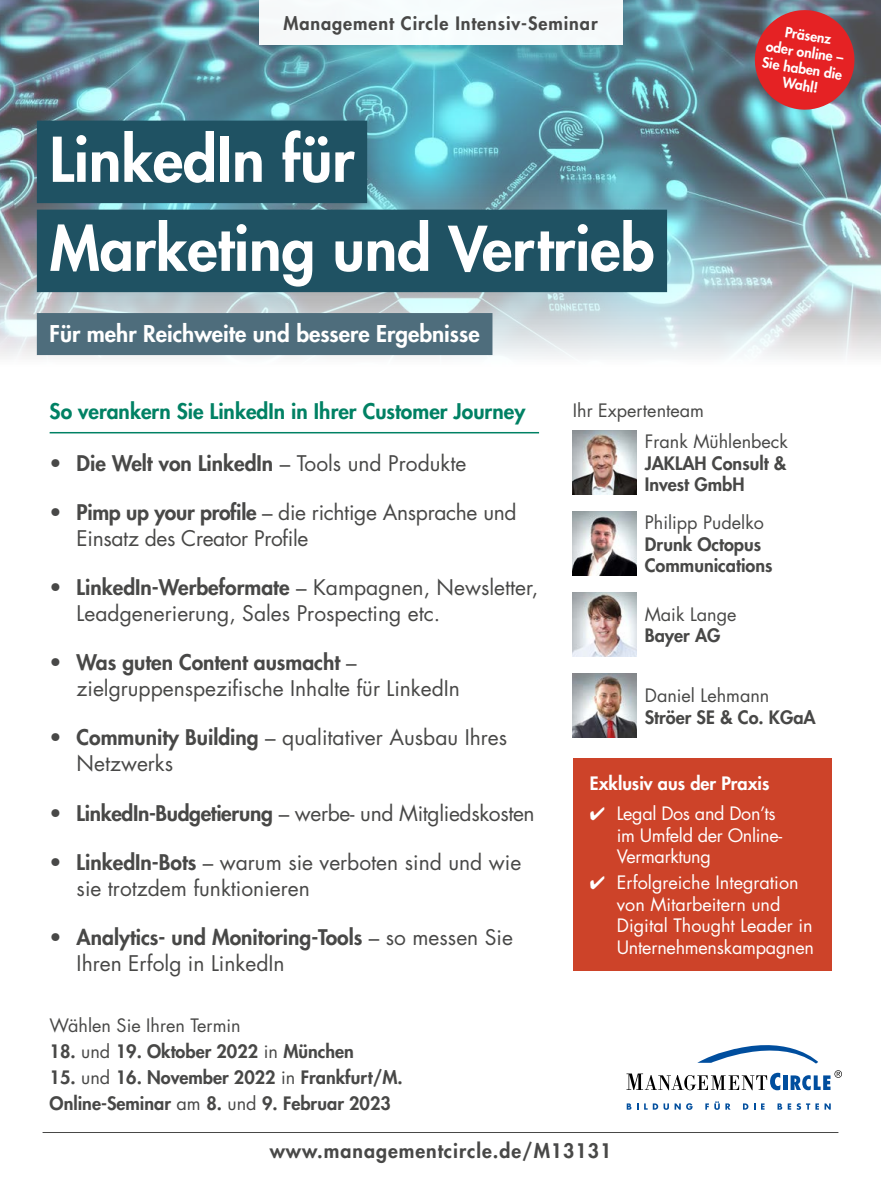
<style>
.page{position:relative;width:881px;height:1178px;background:#fff}
.page>*{position:absolute;margin:0;border:0;box-sizing:border-box;transform-origin:0 0}
.Titel{font:800 60px "Futura Std";color:#fff}
.Über-_Untertitel{font:800 22.5px "Futura Std";color:#fff}
.t1{font:21px/26px "Futura Std";color:#484847}
.Themen_Überschrift{font:800 21px "Futura Std";color:#008164}
.t2{font:800 21px "Futura Std";color:#484847}
.Balken_unten{font:800 19.5px "Futura Std";letter-spacing:.05em;color:#484847}
.t3{font:18px/21.6px "Futura Std";letter-spacing:-.005em;color:#fff}
.Termine{font:800 18px "Futura Std";color:#484847}
.Ref_Firma{font:800 18px/21.6px "Futura Std";color:#484847}
.Ref_Name{font:18px "Futura Std";color:#484847}
.Balken_oben{font:800 18px "Futura Std";letter-spacing:.05em;color:#484847}
.Termine-2{font:18px "Futura Std";color:#484847}
.Ihr_Plus{font:800 18px "Futura Std";color:#fff}
.Ihr_Expertenteam{font:18px "Futura Std";color:#484847}
.t4{font:800 13.95px/16.6px "Futura Std";color:#fff;text-align:center}
.s1{font-weight:400}
.s2{font-weight:800}
</style>
<div class="page">
<img style="left:0;top:0;width:880px;height:357px">
<svg style="left:626px;top:1103px;width:12px;height:6px"></svg>
<svg style="left:644px;top:1103px;width:24px;height:7px"></svg>
<svg style="left:674px;top:1103px;width:18px;height:7px"></svg>
<svg style="left:705px;top:1103px;width:3px;height:6px"></svg>
<svg style="left:714px;top:1101px;width:5px;height:9px"></svg>
<svg style="left:725px;top:1103px;width:5px;height:6px"></svg>
<svg style="left:743px;top:1103px;width:21px;height:6px"></svg>
<svg style="left:777px;top:1103px;width:13px;height:6px"></svg>
<svg style="left:796px;top:1103px;width:22px;height:7px"></svg>
<svg style="left:824px;top:1103px;width:6px;height:6px"></svg>
<div style="left:782px;top:1075px;width:5px;height:15px;background:#004e9e"></div>
<svg style="left:697px;top:1045px;width:120px;height:18px"></svg>
<svg style="left:626px;top:1073px;width:154px;height:17px"></svg>
<svg style="left:790px;top:1070px;width:51px;height:20px"></svg>
<div style="left:230px;top:0;width:419px;height:86px;background:#000;opacity:.25"></div>
<div style="left:259px;top:0;width:363px;height:45px;background:#f6fbfc"></div>
<div style="left:572px;top:758px;width:259px;height:213px;background:#cd4329"></div>
<hr style="left:50px;top:432px;width:489px;height:1px;background:#008164">
<div style="left:37px;top:121px;width:330px;height:82px;background:#1f5263"></div>
<div style="left:37px;top:210px;width:629px;height:82px;background:#1f5263"></div>
<div style="left:37px;top:313px;width:455px;height:42px;background:#4e6d7c"></div>
<hr style="left:43px;top:1132px;width:795px;height:1px;background:#484847">
<img style="left:572px;top:592px;width:64px;height:64px">
<img style="left:572px;top:673px;width:64px;height:64px">
<img style="left:572px;top:511px;width:64px;height:64px">
<img style="left:572px;top:430px;width:64px;height:64px">
<svg style="left:750px;top:6px;width:107px;height:107px;background:#bd4348"></svg>
<p class="Balken_oben" style="left:283px;top:12px;width:315px">Management Circle Intensiv-Seminar</p>
<p class="Titel" style="left:50px;top:122px;width:306px">LinkedIn für</p>
<p class="Titel" style="left:50px;top:211px;width:606px">Marketing und Vertrieb</p>
<p class="Über-_Untertitel" style="left:50px;top:320px;width:431px">Für mehr Reichweite und bessere Ergebnisse</p>
<p class="t4" style="left:768px;top:21px;width:82px;rotate:9deg">Präsenz<br>oder online –<br>Sie haben die<br>Wahl!</p>
<p class="Themen_Überschrift" style="left:50px;top:398px;width:477px">So verankern Sie LinkedIn in Ihrer Customer Journey</p>
<p class="Ihr_Expertenteam" style="left:572px;top:399px;width:133px">Ihr Expertenteam</p>
<p class="t2" style="left:50px;top:449px;width:418px">• Die Welt von LinkedIn <span class="s1">– Tools und Produkte</span></p>
<p class="t1" style="left:77px;top:499px;width:441px;text-indent:-27px"><span class="s2">• Pimp up your profile</span> – die richtige Ansprache und<br>Einsatz des Creator Profile</p>
<p class="t1" style="left:77px;top:574px;width:463px;text-indent:-27px"><span class="s2">• LinkedIn-Werbeformate</span> – Kampagnen, Newsletter,<br>Leadgenerierung, Sales Prospecting etc.</p>
<p class="t1" style="left:77px;top:650px;width:384px;text-indent:-27px"><span class="s2">• Was guten Content ausmacht</span> – zielgruppenspezifische Inhalte für LinkedIn</p>
<p class="t1" style="left:77px;top:725px;width:432px;text-indent:-27px"><span class="s2">• Community Building</span> – qualitativer Ausbau Ihres<br>Netzwerks</p>
<p class="t1" style="left:50px;top:800px;width:486px"><span class="s2">• LinkedIn-Budgetierung</span> – werbe- und Mitgliedskosten</p>
<p class="t1" style="left:77px;top:849px;width:446px;text-indent:-27px"><span class="s2">• LinkedIn-Bots</span> – warum sie verboten sind und wie sie trotzdem funktionieren</p>
<p class="t1" style="left:77px;top:924px;width:437px;text-indent:-27px"><span class="s2">• Analytics- und Monitoring-Tools</span> – so messen Sie<br>Ihren Erfolg in LinkedIn</p>
<p class="Ref_Name" style="left:644px;top:430px;width:145px">Frank Mühlenbeck</p>
<p class="Ref_Firma" style="left:644px;top:452px;width:143px">JAKLAH Consult &amp;<br>Invest GmbH</p>
<p class="Ref_Name" style="left:644px;top:511px;width:121px">Philipp Pudelko</p>
<p class="Ref_Firma" style="left:644px;top:533px;width:129px">Drunk Octopus<br>Communications</p>
<p class="Ref_Name" style="left:644px;top:603px;width:93px">Maik Lange</p>
<p class="Ref_Firma" style="left:644px;top:625px;width:77px">Bayer AG</p>
<p class="Ref_Name" style="left:644px;top:684px;width:126px">Daniel Lehmann</p>
<p class="Ref_Firma" style="left:644px;top:706px;width:172px">Ströer SE &amp; Co. KGaA</p>
<p class="Ihr_Plus" style="left:589px;top:772px;width:181px">Exklusiv aus der Praxis</p>
<p class="t3" style="left:616px;top:803px;width:167px;text-indent:-27px">✔ Legal Dos and Don’ts im Umfeld der Online-<br>Vermarktung</p>
<p class="t3" style="left:616px;top:872px;width:199px;text-indent:-27px">✔ Erfolgreiche Integration von Mitarbeitern und<br>Digital Thought Leader in<br>Unternehmenskampagnen</p>
<p class="Termine-2" style="left:50px;top:1014px;width:193px">Wählen Sie Ihren Termin</p>
<p class="Termine" style="left:50px;top:1040px;width:306px">18. <span class="s1">und</span> 19. Oktober 2022 <span class="s1">in</span> München</p>
<p class="Termine" style="left:50px;top:1066px;width:354px">15. <span class="s1">und</span> 16. November 2022 <span class="s1">in</span> Frankfurt/M.</p>
<p class="Termine" style="left:50px;top:1092px;width:342px">Online-Seminar <span class="s1">am</span> 8. <span class="s1">und</span> 9. Februar 2023</p>
<p class="Balken_unten" style="left:269px;top:1139px;width:343px">www.managementcircle.de/M13131</p>
</div>
